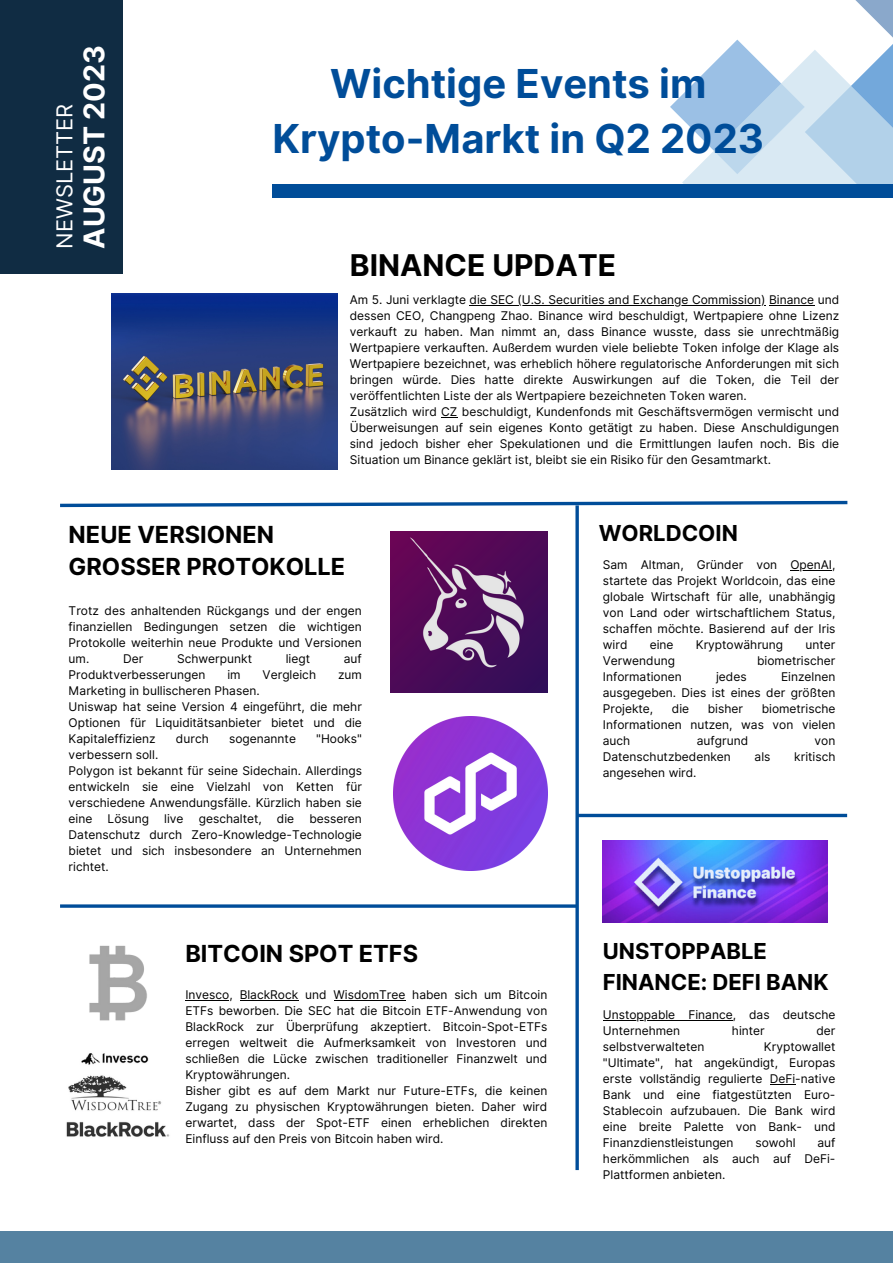
<style>
.page{position:relative;width:893px;height:1264px;background:#fff}
.page>*{position:absolute;margin:0;border:0;box-sizing:border-box;transform-origin:0 0}
.t1{font:700 39.9px/55.1px "Inter";color:#004d99;text-align:center}
.t2{font:700 30px "Inter";color:#000}
.t3{font:700 28.65px "Inter";color:#fff}
.t4{font:700 23.55px/32.5px "Inter";color:#000}
.t5{font:700 22.05px/30.3px "Inter";color:#000}
.t6{font:21.9px "Inter";color:#fff}
.t7{font:12px/16px "Inter";color:#000;text-align:justify}
</style>
<div class="page">
<div style="left:0;top:1230px;width:892px;height:32px;background:#5582a1"></div>
<div style="left:271px;top:184px;width:621px;height:14px;background:#004d99"></div>
<svg style="left:670px;top:0;width:222px;height:184px"></svg>
<img style="left:112px;top:293px;width:226px;height:176px">
<hr style="left:575px;top:505px;width:3px;height:664px;background:#004d99">
<div style="left:0;top:0;width:123px;height:273px;background:#102c43"></div>
<svg style="left:60px;top:500px;width:788px;height:9px"></svg>
<img style="left:391px;top:531px;width:156px;height:162px">
<img style="left:393px;top:716px;width:154px;height:154px">
<hr style="left:469px;top:305px;width:296px;height:1px;background:#000">
<hr style="left:769px;top:305px;width:45px;height:1px;background:#000">
<svg style="left:441px;top:417px;width:16px;height:1px"></svg>
<hr style="left:60px;top:904px;width:516px;height:3px;background:#004d99">
<hr style="left:185px;top:1000px;width:44px;height:1px;background:#000">
<hr style="left:240px;top:1000px;width:58px;height:1px;background:#000">
<hr style="left:333px;top:1000px;width:72px;height:1px;background:#000">
<img style="left:603px;top:840px;width:224px;height:82px">
<hr style="left:603px;top:1019px;width:129px;height:1px;background:#000">
<svg style="left:578px;top:813px;width:269px;height:4px"></svg>
<hr style="left:790px;top:570px;width:42px;height:1px;background:#000">
<img style="left:66px;top:1053px;width:104px;height:84px">
<img style="left:89px;top:945px;width:58px;height:76px">
<p class="t3" style="left:59px;top:231px;width:205px;rotate:-90deg">AUGUST 2023</p>
<p class="t3" style="left:77px;top:249px;width:205px;rotate:-90deg">AUGUST 2023</p>
<p class="t6" style="left:51px;top:249px;width:147px;rotate:-90deg">NEWSLETTER</p>
<p class="t1" style="left:272px;top:56px;width:493px">Wichtige Events im<br>Krypto-Markt in Q2 2023</p>
<p class="t2" style="left:350px;top:247px;width:268px">BINANCE UPDATE</p>
<p class="t7" style="left:350px;top:292px;width:491px">Am 5. Juni verklagte die SEC (U.S. Securities and Exchange Commission) Binance und dessen CEO, Changpeng Zhao. Binance wird beschuldigt, Wertpapiere ohne Lizenz verkauft zu haben. Man nimmt an, dass Binance wusste, dass sie unrechtmäßig Wertpapiere verkauften. Außerdem wurden viele beliebte Token infolge der Klage als Wertpapiere bezeichnet, was erheblich höhere regulatorische Anforderungen mit sich bringen würde. Dies hatte direkte Auswirkungen auf die Token, die Teil der veröffentlichten Liste der als Wertpapiere bezeichneten Token waren.</p>
<p class="t7" style="left:350px;top:404px;width:491px">Zusätzlich wird CZ beschuldigt, Kundenfonds mit Geschäftsvermögen vermischt und Überweisungen auf sein eigenes Konto getätigt zu haben. Diese Anschuldigungen sind jedoch bisher eher Spekulationen und die Ermittlungen laufen noch. Bis die Situation um Binance geklärt ist, bleibt sie ein Risiko für den Gesamtmarkt.</p>
<p class="t4" style="left:69px;top:518px;width:278px">NEUE VERSIONEN<br>GROSSER PROTOKOLLE</p>
<p class="t7" style="left:69px;top:603px;width:295px">Trotz des anhaltenden Rückgangs und der engen finanziellen Bedingungen setzen die wichtigen Protokolle weiterhin neue Produkte und Versionen um.</p>
<p class="t7" style="left:123px;top:651px;width:22px">Der</p>
<p class="t7" style="left:177px;top:651px;width:76px">Schwerpunkt</p>
<p class="t7" style="left:286px;top:651px;width:26px">liegt</p>
<p class="t7" style="left:344px;top:651px;width:20px">auf</p>
<p class="t7" style="left:69px;top:667px;width:138px">Produktverbesserungen</p>
<p class="t7" style="left:227px;top:667px;width:15px">im</p>
<p class="t7" style="left:262px;top:667px;width:55px">Vergleich</p>
<p class="t7" style="left:338px;top:667px;width:25px">zum</p>
<p class="t7" style="left:69px;top:683px;width:192px">Marketing in bullischeren Phasen.</p>
<p class="t7" style="left:69px;top:699px;width:295px">Uniswap hat seine Version 4 eingeführt, die mehr Optionen für Liquiditätsanbieter bietet und die Kapitaleffizienz</p>
<p class="t7" style="left:176px;top:731px;width:34px">durch</p>
<p class="t7" style="left:229px;top:731px;width:68px">sogenannte</p>
<p class="t7" style="left:316px;top:731px;width:47px">"Hooks"</p>
<p class="t7" style="left:69px;top:747px;width:91px">verbessern soll.</p>
<p class="t7" style="left:69px;top:763px;width:295px">Polygon ist bekannt für seine Sidechain. Allerdings entwickeln sie eine Vielzahl von Ketten für verschiedene Anwendungsfälle. Kürzlich haben sie eine</p>
<p class="t7" style="left:108px;top:811px;width:43px">Lösung</p>
<p class="t7" style="left:164px;top:811px;width:21px">live</p>
<p class="t7" style="left:199px;top:811px;width:64px">geschaltet,</p>
<p class="t7" style="left:277px;top:811px;width:19px">die</p>
<p class="t7" style="left:69px;top:811px;width:295px;text-indent:241px">besseren Datenschutz durch Zero-Knowledge-Technologie bietet und sich insbesondere an Unternehmen richtet.</p>
<p class="t5" style="left:598px;top:517px;width:141px">WORLDCOIN</p>
<p class="t7" style="left:602px;top:557px;width:234px">Sam Altman, Gründer von OpenAI, startete das Projekt Worldcoin, das eine globale Wirtschaft für alle, unabhängig von Land oder wirtschaftlichem Status, schaffen möchte. Basierend auf der Iris wird</p>
<p class="t7" style="left:649px;top:637px;width:25px">eine</p>
<p class="t7" style="left:695px;top:637px;width:89px">Kryptowährung</p>
<p class="t7" style="left:805px;top:637px;width:31px">unter</p>
<p class="t7" style="left:602px;top:653px;width:74px">Verwendung</p>
<p class="t7" style="left:757px;top:653px;width:80px">biometrischer</p>
<p class="t7" style="left:602px;top:669px;width:80px">Informationen</p>
<p class="t7" style="left:716px;top:669px;width:32px">jedes</p>
<p class="t7" style="left:602px;top:669px;width:234px;text-indent:178px">Einzelnen ausgegeben. Dies ist eines der größten Projekte,</p>
<p class="t7" style="left:602px;top:701px;width:234px;text-indent:159px">biometrische Informationen nutzen, was von vielen auch</p>
<p class="t7" style="left:672px;top:701px;width:19px">die</p>
<p class="t7" style="left:707px;top:701px;width:37px">bisher</p>
<p class="t7" style="left:696px;top:733px;width:53px">aufgrund</p>
<p class="t7" style="left:814px;top:733px;width:22px">von</p>
<p class="t7" style="left:602px;top:749px;width:129px">Datenschutzbedenken</p>
<p class="t7" style="left:754px;top:749px;width:17px">als</p>
<p class="t7" style="left:794px;top:749px;width:43px">kritisch</p>
<p class="t7" style="left:602px;top:765px;width:95px">angesehen wird.</p>
<p class="t4" style="left:185px;top:936px;width:234px">BITCOIN SPOT ETFS</p>
<p class="t5" style="left:602px;top:936px;width:227px">UNSTOPPABLE<br>FINANCE: DEFI BANK</p>
<p class="t7" style="left:603px;top:1006px;width:234px">Unstoppable Finance, das deutsche<br>Unternehmen</p>
<p class="t7" style="left:185px;top:986px;width:363px">Invesco, BlackRock und WisdomTree haben sich um Bitcoin ETFs beworben. Die SEC hat die Bitcoin ETF-Anwendung von BlackRock zur Überprüfung akzeptiert. Bitcoin-Spot-ETFs erregen weltweit die Aufmerksamkeit von Investoren und schließen die Lücke zwischen traditioneller Finanzwelt und Kryptowährungen.</p>
<p class="t7" style="left:185px;top:1082px;width:363px">Bisher gibt es auf dem Markt nur Future-ETFs, die keinen Zugang zu physischen Kryptowährungen bieten. Daher wird erwartet, dass der Spot-ETF einen erheblichen direkten Einfluss auf den Preis von Bitcoin haben wird.</p>
<p class="t7" style="left:731px;top:1022px;width:34px">hinter</p>
<p class="t7" style="left:816px;top:1022px;width:21px">der</p>
<p class="t7" style="left:603px;top:1038px;width:234px;text-indent:161px">Kryptowallet "Ultimate", hat angekündigt, Europas erste vollständig regulierte DeFi-native Bank und eine fiatgestützten Euro-Stablecoin aufzubauen. Die Bank wird eine breite Palette von Bank- und Finanzdienstleistungen</p>
<p class="t7" style="left:603px;top:1038px;width:103px">selbstverwalteten</p>
<p class="t7" style="left:603px;top:1134px;width:234px;text-indent:214px">auf herkömmlichen als auch auf DeFi-Plattformen anbieten.</p>
<p class="t7" style="left:755px;top:1134px;width:42px">sowohl</p>
</div>
